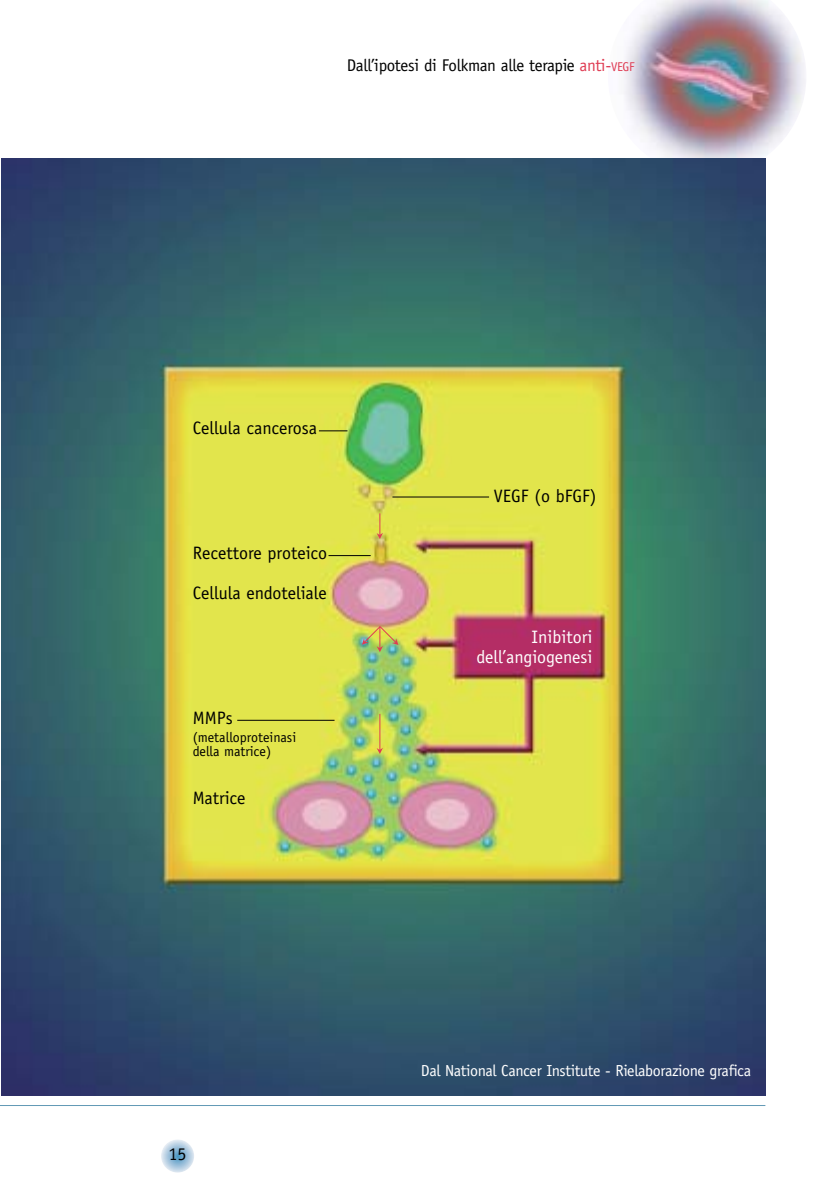
<style>
.page{position:relative;width:822px;height:1190px;background:#fff}
.page>*{position:absolute;margin:0;border:0;box-sizing:border-box;transform-origin:0 0}
.t1{font:18px/39.4px "Officina Sans";color:#000}
.t2{font:18px/20px "Officina Sans";color:#fff;text-align:right}
.t3{font:17px "Officina Sans";letter-spacing:-.02em;color:#000}
.t4{font:16px "Officina Sans";letter-spacing:-.02em;color:#fff}
.t5{font:14px/14px "Officina Sans";color:#000}
.s1{color:#df3c53}
.s2{font-size:12.8px;color:#df3c53}
</style>
<div class="page">
<img style="left:608px;top:0;width:198px;height:176px">
<svg style="left:161px;top:1140px;width:33px;height:33px"></svg>
<img style="left:2px;top:159px;width:763px;height:936px">
<hr style="left:0;top:1105px;width:765px;height:1px;background:#6299b5">
<svg style="left:319px;top:431px;width:29px;height:1px"></svg>
<hr style="left:329px;top:555px;width:42px;height:1px;background:#000">
<hr style="left:237px;top:720px;width:98px;height:1px;background:#000">
<hr style="left:392px;top:497px;width:97px;height:1px;background:#000">
<svg style="left:377px;top:513px;width:6px;height:26px"></svg>
<svg style="left:362px;top:625px;width:36px;height:27px"></svg>
<hr style="left:379px;top:714px;width:1px;height:36px;background:#df3c53">
<svg style="left:377px;top:748px;width:6px;height:6px"></svg>
<p class="t3" style="left:347px;top:59px;width:289px">Dall’ipotesi di Folkman alle terapie <span class="s1">anti-</span><span class="s2">VEGF</span></p>
<p class="t1" style="left:193px;top:409px;width:126px">Cellula cancerosa</p>
<p class="t1" style="left:193px;top:535px;width:136px">Recettore proteico<br>Cellula endoteliale</p>
<p class="t1" style="left:193px;top:699px;width:42px">MMPs</p>
<p class="t5" style="left:193px;top:731px;width:105px">(metalloproteinasi della matrice)</p>
<p class="t1" style="left:193px;top:779px;width:54px">Matrice</p>
<p class="t1" style="left:494px;top:478px;width:104px">VEGF (o bFGF)</p>
<p class="t2" style="left:477px;top:629px;width:118px">Inibitori dell’angiogenesi</p>
<p class="t1" style="left:168px;top:1136px;width:19px">15</p>
<p class="t4" style="left:421px;top:1064px;width:332px">Dal National Cancer Institute - Rielaborazione grafica</p>
</div>
